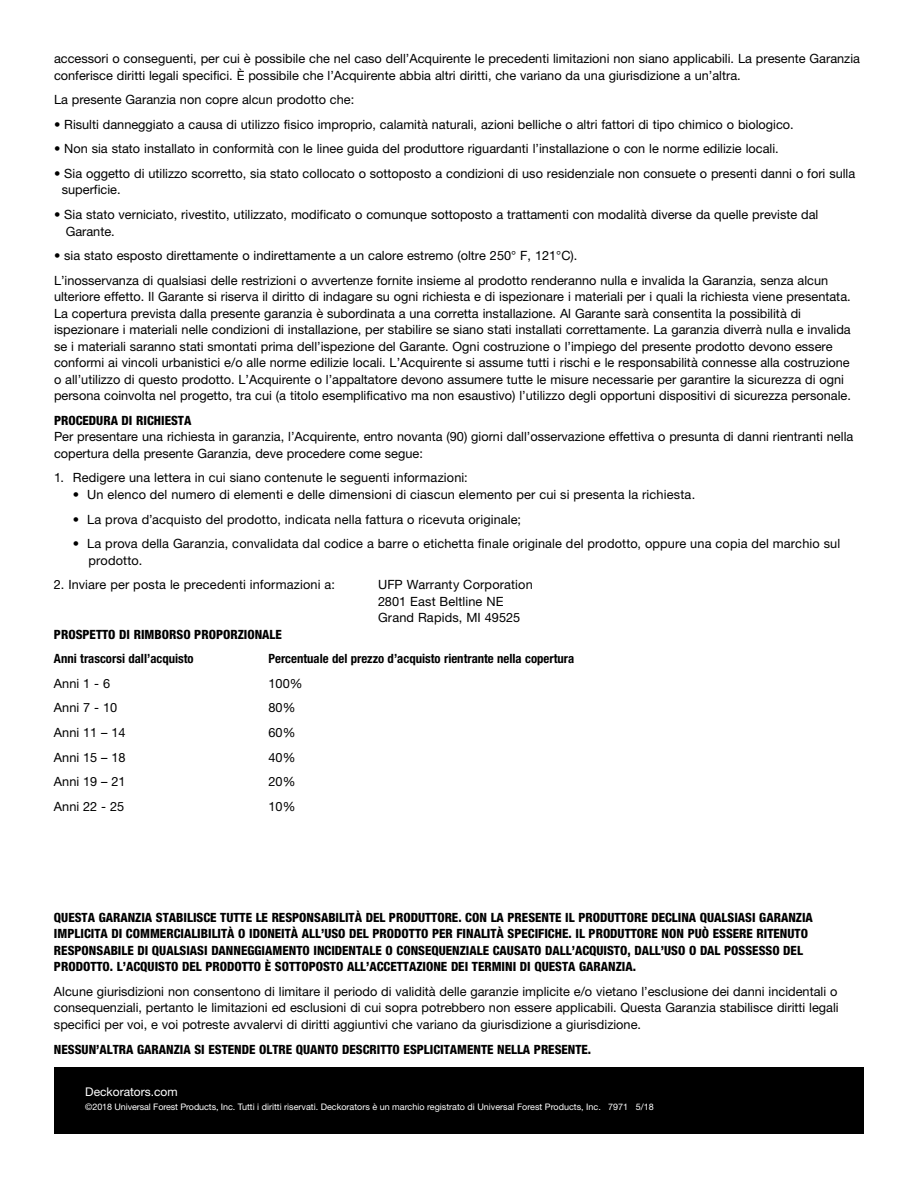
<style>
.page{position:relative;width:918px;height:1188px;background:#fff}
.page>*{position:absolute;margin:0;border:0;box-sizing:border-box;transform-origin:0 0}
.t1{font:12.75px/16.5px "Helvetica Neue LT Std";color:#000}
.t2{font:800 condensed 12.75px/16.5px "Helvetica Neue LT Std";color:#000}
.t3{font:700 condensed 12.75px "Helvetica Neue LT Std";color:#000}
.t4{font:12px "Helvetica Neue LT Std";color:#fff}
.t5{font:9px "Helvetica Neue LT Std";color:#fff}
</style>
<div class="page">
<div style="left:54px;top:1067px;width:810px;height:67px;background:#000"></div>
<p class="t1" style="left:54px;top:50px;width:808px">accessori o conseguenti, per cui è possibile che nel caso dell’Acquirente le precedenti limitazioni non siano applicabili. La presente Garanzia conferisce diritti legali specifici. È possibile che l’Acquirente abbia altri diritti, che variano da una giurisdizione a un’altra.</p>
<p class="t1" style="left:54px;top:91px;width:302px">La presente Garanzia non copre alcun prodotto che:</p>
<p class="t1" style="left:54px;top:116px;width:741px">• Risulti danneggiato a causa di utilizzo fisico improprio, calamità naturali, azioni belliche o altri fattori di tipo chimico o biologico.</p>
<p class="t1" style="left:54px;top:140px;width:726px">• Non sia stato installato in conformità con le linee guida del produttore riguardanti l’installazione o con le norme edilizie locali.</p>
<p class="t1" style="left:62px;top:165px;width:795px;text-indent:-8px">• Sia oggetto di utilizzo scorretto, sia stato collocato o sottoposto a condizioni di uso residenziale non consuete o presenti danni o fori sulla superficie.</p>
<p class="t1" style="left:66px;top:206px;width:754px;text-indent:-12px">• Sia stato verniciato, rivestito, utilizzato, modificato o comunque sottoposto a trattamenti con modalità diverse da quelle previste dal<br>Garante.</p>
<p class="t1" style="left:54px;top:243px;width:776px;line-height:24.6px">• sia stato esposto direttamente o indirettamente a un calore estremo (oltre 250° F, 121°C).<br>L’inosservanza di qualsiasi delle restrizioni o avvertenze fornite insieme al prodotto renderanno nulla e invalida la Garanzia, senza alcun</p>
<p class="t1" style="left:54px;top:288px;width:798px">ulteriore effetto. Il Garante si riserva il diritto di indagare su ogni richiesta e di ispezionare i materiali per i quali la richiesta viene presentata.<br>La copertura prevista dalla presente garanzia è subordinata a una corretta installazione. Al Garante sarà consentita la possibilità di ispezionare i materiali nelle condizioni di installazione, per stabilire se siano stati installati correttamente. La garanzia diverrà nulla e invalida se i materiali saranno stati smontati prima dell’ispezione del Garante. Ogni costruzione o l’impiego del presente prodotto devono essere conformi ai vincoli urbanistici e/o alle norme edilizie locali. L’Acquirente si assume tutti i rischi e le responsabilità connesse alla costruzione o all’utilizzo di questo prodotto. L’Acquirente o l’appaltatore devono assumere tutte le misure necessarie per garantire la sicurezza di ogni persona coinvolta nel progetto, tra cui (a titolo esemplificativo ma non esaustivo) l’utilizzo degli opportuni dispositivi di sicurezza personale.</p>
<p class="t2" style="left:54px;top:412px;width:139px">PROCEDURA DI RICHIESTA</p>
<p class="t1" style="left:54px;top:428px;width:801px">Per presentare una richiesta in garanzia, l’Acquirente, entro novanta (90) giorni dall’osservazione effettiva o presunta di danni rientranti nella copertura della presente Garanzia, deve procedere come segue:</p>
<p class="t1" style="left:54px;top:469px;width:415px">1. Redigere una lettera in cui siano contenute le seguenti informazioni:</p>
<p class="t1" style="left:73px;top:486px;width:624px">• Un elenco del numero di elementi e delle dimensioni di ciascun elemento per cui si presenta la richiesta.</p>
<p class="t1" style="left:73px;top:511px;width:450px">• La prova d’acquisto del prodotto, indicata nella fattura o ricevuta originale;</p>
<p class="t1" style="left:89px;top:535px;width:753px;text-indent:-16px">• La prova della Garanzia, convalidata dal codice a barre o etichetta finale originale del prodotto, oppure una copia del marchio sul prodotto.</p>
<p class="t1" style="left:54px;top:576px;width:282px">2. Inviare per posta le precedenti informazioni a:</p>
<p class="t1" style="left:378px;top:576px;width:156px">UFP Warranty Corporation<br>2801 East Beltline NE<br>Grand Rapids, MI 49525</p>
<p class="t2" style="left:54px;top:626px;width:229px">PROSPETTO DI RIMBORSO PROPORZIONALE</p>
<p class="t3" style="left:54px;top:651px;width:141px">Anni trascorsi dall’acquisto</p>
<p class="t3" style="left:269px;top:651px;width:307px">Percentuale del prezzo d’acquisto rientrante nella copertura</p>
<p class="t1" style="left:54px;top:675px;width:58px">Anni 1 - 6</p>
<p class="t1" style="left:269px;top:675px;width:36px">100%</p>
<p class="t1" style="left:54px;top:700px;width:65px">Anni 7 - 10</p>
<p class="t1" style="left:269px;top:700px;width:28px">80%</p>
<p class="t1" style="left:54px;top:724px;width:73px">Anni 11 – 14</p>
<p class="t1" style="left:269px;top:724px;width:28px">60%</p>
<p class="t1" style="left:54px;top:749px;width:73px">Anni 15 – 18</p>
<p class="t1" style="left:269px;top:749px;width:28px">40%</p>
<p class="t1" style="left:54px;top:773px;width:73px">Anni 19 – 21</p>
<p class="t1" style="left:269px;top:773px;width:28px">20%</p>
<p class="t1" style="left:54px;top:798px;width:72px">Anni 22 - 25</p>
<p class="t1" style="left:269px;top:798px;width:28px">10%</p>
<p class="t2" style="left:54px;top:909px;width:760px">QUESTA GARANZIA STABILISCE TUTTE LE RESPONSABILITÀ DEL PRODUTTORE. CON LA PRESENTE IL PRODUTTORE DECLINA QUALSIASI GARANZIA IMPLICITA DI COMMERCIALIBILITÀ O IDONEITÀ ALL’USO DEL PRODOTTO PER FINALITÀ SPECIFICHE. IL PRODUTTORE NON PUÒ ESSERE RITENUTO RESPONSABILE DI QUALSIASI DANNEGGIAMENTO INCIDENTALE O CONSEQUENZIALE CAUSATO DALL’ACQUISTO, DALL’USO O DAL POSSESSO DEL PRODOTTO. L’ACQUISTO DEL PRODOTTO È SOTTOPOSTO ALL’ACCETTAZIONE DEI TERMINI DI QUESTA GARANZIA.</p>
<p class="t1" style="left:54px;top:983px;width:786px;text-align:justify">Alcune giurisdizioni non consentono di limitare il periodo di validità delle garanzie implicite e/o vietano l’esclusione dei danni incidentali o consequenziali, pertanto le limitazioni ed esclusioni di cui sopra potrebbero non essere applicabili. Questa Garanzia stabilisce diritti legali specifici per voi, e voi potreste avvalervi di diritti aggiuntivi che variano da giurisdizione a giurisdizione.</p>
<p class="t2" style="left:54px;top:1041px;width:539px">NESSUN’ALTRA GARANZIA SI ESTENDE OLTRE QUANTO DESCRITTO ESPLICITAMENTE NELLA PRESENTE.</p>
<p class="t4" style="left:85px;top:1085px;width:94px">Deckorators.com</p>
<p class="t5" style="left:85px;top:1101px;width:570px">©2018 Universal Forest Products, Inc. Tutti i diritti riservati. Deckorators è un marchio registrato di Universal Forest Products, Inc. 7971 5/18</p>
</div>
